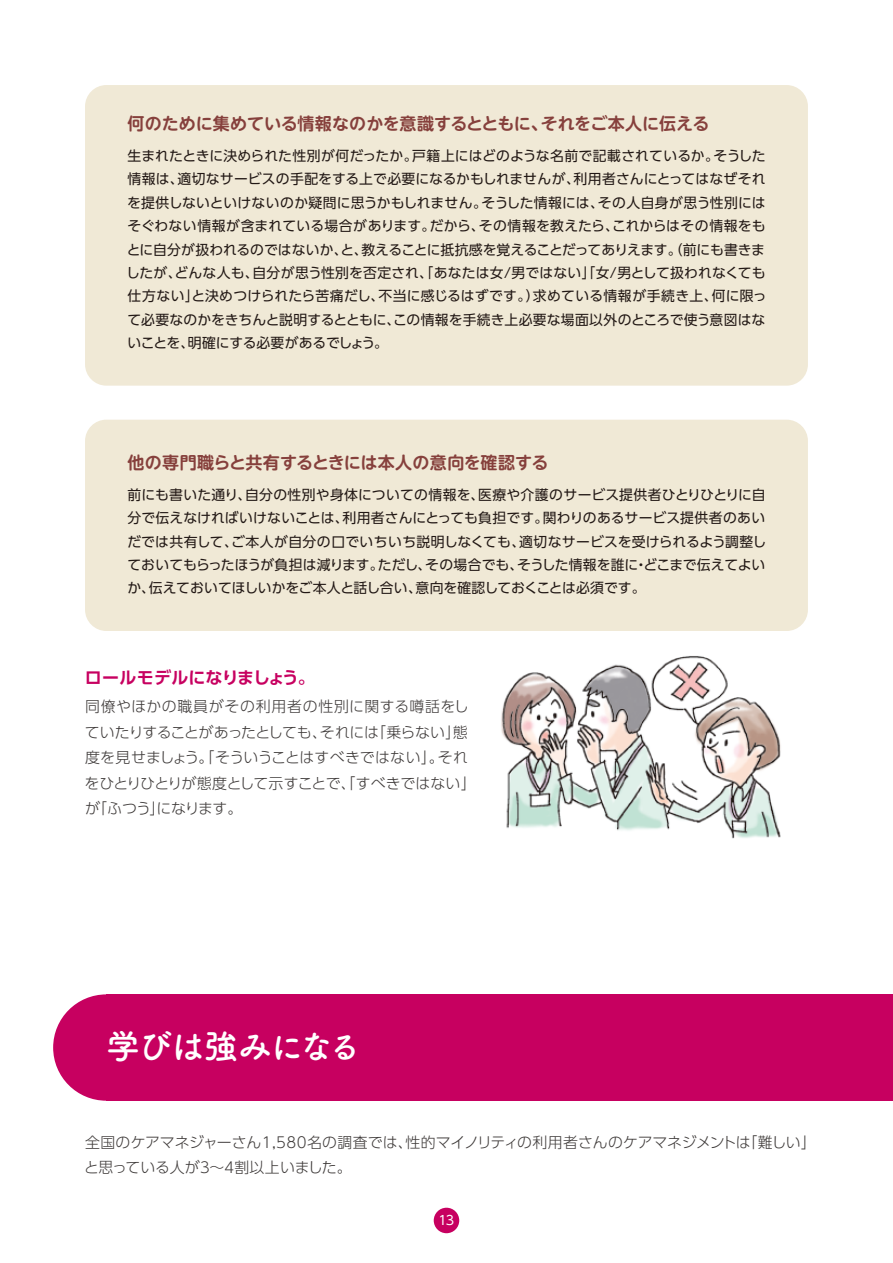
<style>
.page{position:relative;width:893px;height:1263px;background:#fff}
.page>*{position:absolute;margin:0;border:0;box-sizing:border-box;transform-origin:0 0}
.t1{font:700 34.05px "Tsuku A Rd Gothic";letter-spacing:-.06em;color:#fff}
.t2{font:700 16.95px "UD Shin M Go Pro De";letter-spacing:-.005em;color:#86403c}
.t3{font:700 16.95px "UD Shin Go Pro De";letter-spacing:.005em;color:#c70060}
.t4{font:300 14.85px/25.5px "UD Shin Go Pro";letter-spacing:-.01em;color:#3e3a39}
.t5{font:13.8px/23.4px "UD Shin Go Pro";letter-spacing:.005em;color:#221815;text-align:justify}
.t6{font:12.75px "UD Shin Go Pro";color:#fff}
</style>
<div class="page">
<img style="left:501px;top:656px;width:280px;height:183px">
<div style="left:106px;top:994px;width:787px;height:107px;background:#c70060"></div>
<div style="left:53px;top:994px;width:106px;height:107px;background:#c70060;border-radius:50%"></div>
<div style="left:85px;top:420px;width:723px;height:211px;background:#f0e9d6;border-radius:21px"></div>
<div style="left:85px;top:85px;width:723px;height:301px;background:#f0e9d6;border-radius:21px"></div>
<div style="left:434px;top:1208px;width:25px;height:25px;background:#c70060;border-radius:50%"></div>
<p class="t2" style="left:128px;top:110px;width:583px">何のために集めている情報なのかを意識するとともに、それをご本人に伝える</p>
<p class="t5" style="left:126px;top:144px;width:642px;text-align:left">生まれたときに決められた性別が何だったか。戸籍上にはどのような名前で記載されているか。そうした情報は、適切なサービスの手配をする上で必要になるかもしれませんが、利用者さんにとってはなぜそれを提供しないといけないのか疑問に思うかもしれません。そうした情報には、その人自身が思う性別にはそぐわない情報が含まれている場合があります。だから、その情報を教えたら、これからはその情報をもとに自分が扱われるのではないか、と、教えることに抵抗感を覚えることだってありえます。（前にも書きましたが、どんな人も、自分が思う性別を否定され、「あなたは女/男ではない」「女/男として扱われなくても仕方ない」と決めつけられたら苦痛だし、不当に感じるはずです。）求めている情報が手続き上、何に限って必要なのかをきちんと説明するとともに、この情報を手続き上必要な場面以外のところで使う意図はないことを、明確にする必要があるでしょう。</p>
<p class="t2" style="left:128px;top:448px;width:422px">他の専門職らと共有するときには本人の意向を確認する</p>
<p class="t5" style="left:127px;top:482px;width:640px">前にも書いた通り、自分の性別や身体についての情報を、医療や介護のサービス提供者ひとりひとりに自分で伝えなければいけないことは、利用者さんにとっても負担です。関わりのあるサービス提供者のあいだでは共有して、ご本人が自分の口でいちいち説明しなくても、適切なサービスを受けられるよう調整しておいてもらったほうが負担は減ります。ただし、その場合でも、そうした情報を誰に・どこまで伝えてよいか、伝えておいてほしいかをご本人と話し合い、意向を確認しておくことは必須です。</p>
<p class="t3" style="left:85px;top:664px;width:231px">ロールモデルになりましょう。</p>
<p class="t4" style="left:85px;top:693px;width:393px">同僚やほかの職員がその利用者の性別に関する噂話をしていたりすることがあったとしても、それには「乗らない」態度を見せましょう。「そういうことはすべきではない」。それをひとりひとりが態度として示すことで、「すべきではない」が「ふつう」になります。</p>
<h1 class="t1" style="left:106px;top:1020px;width:257px">学びは強みになる</h1>
<p class="t4" style="left:84px;top:1129px;width:733px">全国のケアマネジャーさん1,580名の調査では、性的マイノリティの利用者さんのケアマネジメントは「難しい」と思っている人が３～４割以上いました。</p>
<p class="t6" style="left:439px;top:1210px;width:17px">13</p>
</div>
